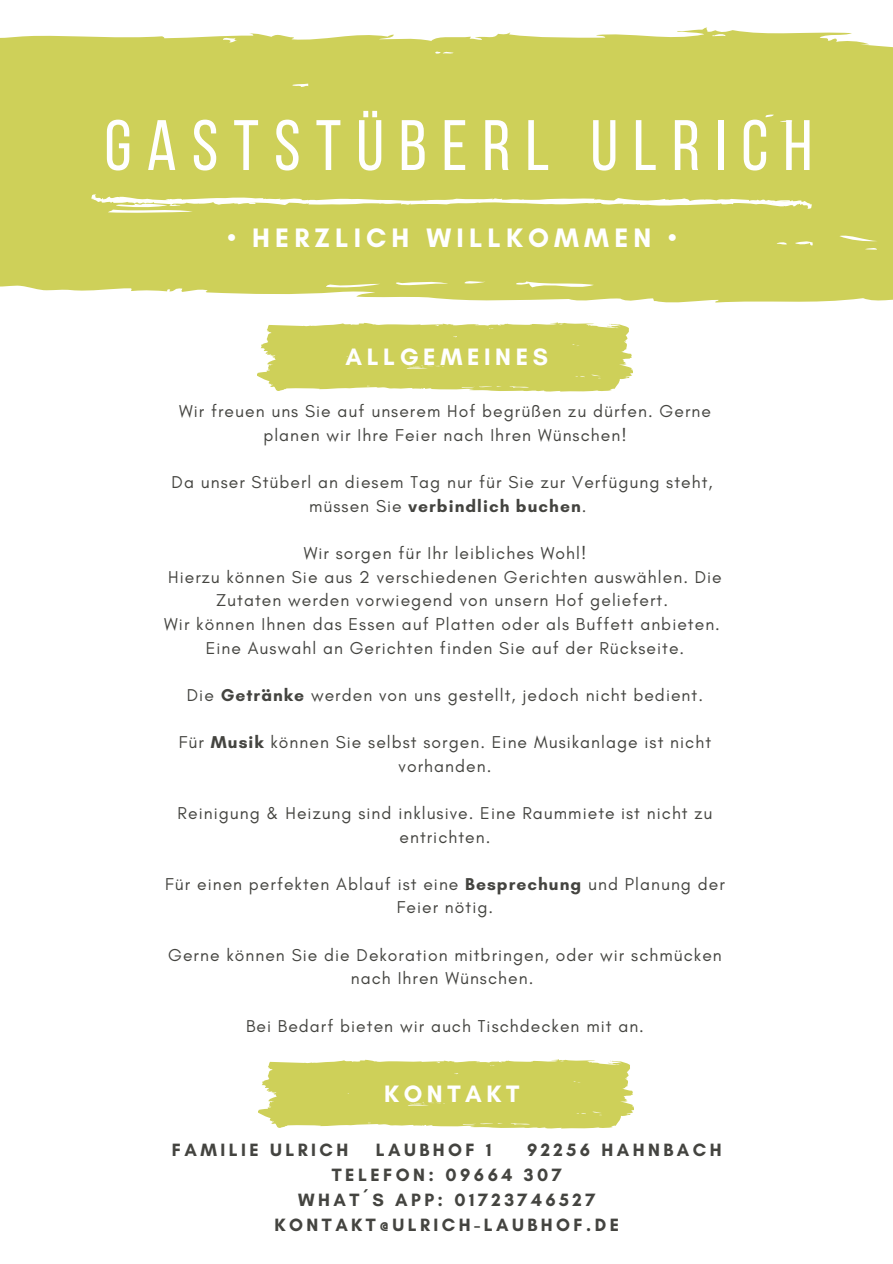
<style>
.page{position:relative;width:893px;height:1264px;background:#fff}
.page>*{position:absolute;margin:0;border:0;box-sizing:border-box;transform-origin:0 0}
.t1{font:71.25px "Bebas Neue";letter-spacing:.21em;color:#fff}
.t2{font:700 27.15px "Glacial Indifference";letter-spacing:.19em;color:#fff}
.t3{font:700 24.15px "Glacial Indifference";letter-spacing:.19em;color:#fff}
.t4{font:700 18.15px "Glacial Indifference";letter-spacing:.19em;color:#444440}
.t5{font:17.55px/23.5px "Glacial Indifference";letter-spacing:.06em;color:#444440;text-align:center}
.s1{font-weight:700}
</style>
<div class="page">
<div style="left:0;top:28px;width:892px;height:274px;background:#ced059"></div>
<svg style="left:258px;top:322px;width:374px;height:70px;background:#d3d56c"></svg>
<svg style="left:259px;top:1059px;width:374px;height:69px;background:#d3d46a"></svg>
<svg style="left:91px;top:194px;width:719px;height:11px"></svg>
<h1 class="t1" style="left:104px;top:116px;width:709px">GASTSTÜBERL ULRICH</h1>
<h2 class="t2" style="left:228px;top:221px;width:449px">• HERZLICH WILLKOMMEN •</h2>
<h3 class="t3" style="left:345px;top:342px;width:204px">ALLGEMEINES</h3>
<p class="t5" style="left:179px;top:399px;width:533px">Wir freuen uns Sie auf unserem Hof begrüßen zu dürfen. Gerne planen wir Ihre Feier nach Ihren Wünschen!</p>
<p class="t5" style="left:309px;top:470px;width:405px;text-align:left;text-indent:-138px">Da unser Stüberl an diesem Tag nur für Sie zur Verfügung steht, müssen Sie <span class="s1">verbindlich buchen</span>.</p>
<p class="t5" style="left:164px;top:541px;width:559px">Wir sorgen für Ihr leibliches Wohl!<br>Hierzu können Sie aus 2 verschiedenen Gerichten auswählen. Die Zutaten werden vorwiegend von unsern Hof geliefert.<br>Wir können Ihnen das Essen auf Platten oder als Buffett anbieten.<br>Eine Auswahl an Gerichten finden Sie auf der Rückseite.</p>
<p class="t5" style="left:187px;top:683px;width:517px">Die <span class="s1">Getränke</span> werden von uns gestellt, jedoch nicht bedient.</p>
<p class="t5" style="left:179px;top:730px;width:534px">Für <span class="s1">Musik</span> können Sie selbst sorgen. Eine Musikanlage ist nicht vorhanden.</p>
<p class="t5" style="left:177px;top:801px;width:536px">Reinigung &amp; Heizung sind inklusive. Eine Raummiete ist nicht zu entrichten.</p>
<p class="t5" style="left:165px;top:871px;width:561px">Für einen perfekten Ablauf ist eine <span class="s1">Besprechung</span> und Planung der<br>Feier nötig.</p>
<p class="t5" style="left:168px;top:942px;width:555px">Gerne können Sie die Dekoration mitbringen, oder wir schmücken nach Ihren Wünschen.</p>
<p class="t5" style="left:246px;top:1013px;width:399px">Bei Bedarf bieten wir auch Tischdecken mit an.</p>
<h3 class="t3" style="left:384px;top:1078px;width:137px">KONTAKT</h3>
<p class="t4" style="left:172px;top:1138px;width:178px">FAMILIE ULRICH</p>
<p class="t4" style="left:376px;top:1138px;width:117px">LAUBHOF 1</p>
<p class="t4" style="left:527px;top:1138px;width:196px">92256 HAHNBACH</p>
<p class="t4" style="left:332px;top:1163px;width:231px">TELEFON: 09664 307</p>
<p class="t4" style="left:298px;top:1188px;width:298px">WHAT´S APP: 01723746527</p>
<p class="t4" style="left:274px;top:1214px;width:346px">KONTAKT@ULRICH-LAUBHOF.DE</p>
</div>
